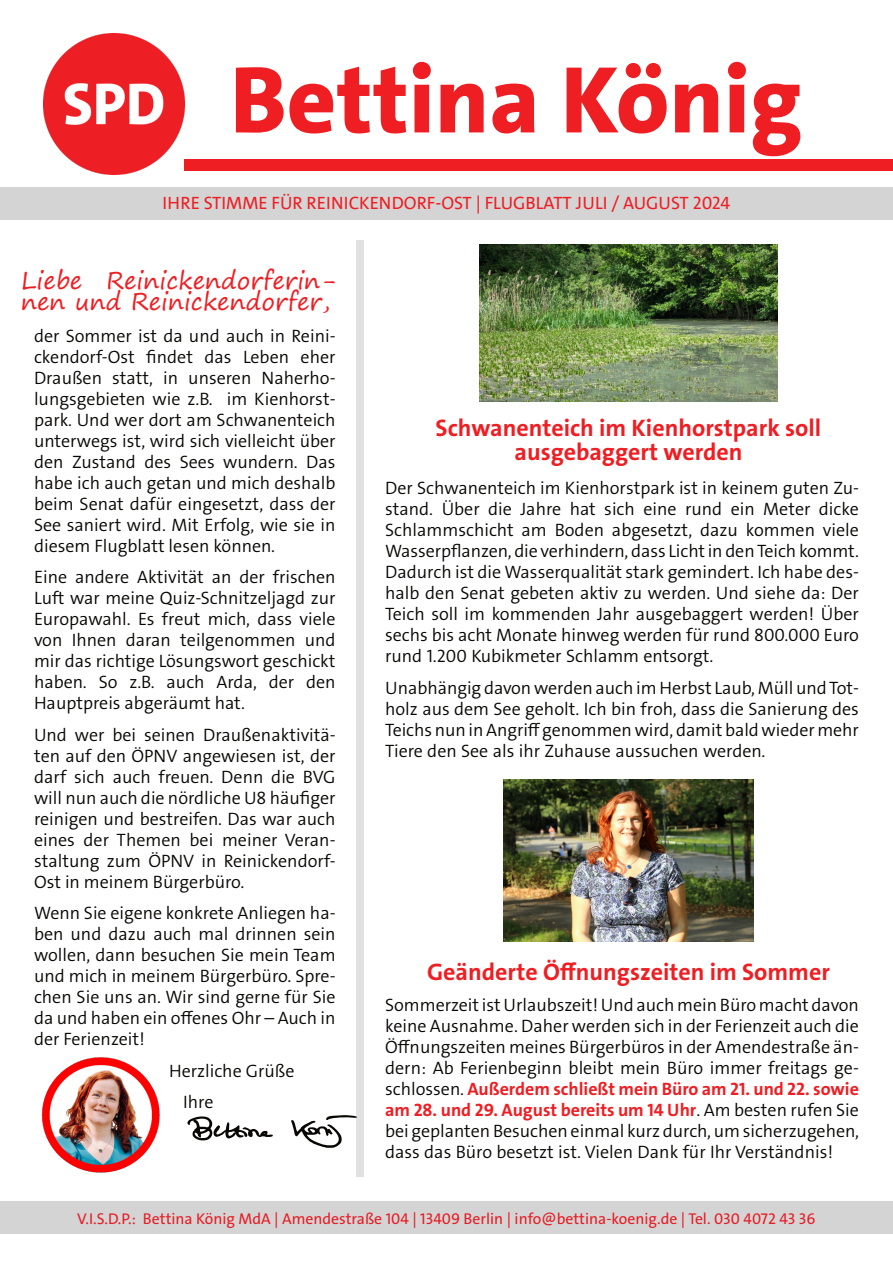
<style>
.page{position:relative;width:893px;height:1263px;background:#fff}
.page>*{position:absolute;margin:0;border:0;box-sizing:border-box;transform-origin:0 0}
.t1{font:800 96px "SPD The Sans";color:#ee1e23}
.t2{font:700 24px/24px "SPD The Sans";color:#ee1e23;text-align:center}
.t3{font:24px/21px "Segoe Print";color:#ee1e23}
.t4{font:300 18px/21px "SPD The Sans";color:#080704;text-align:justify}
.t5{font:18px "SPD The Sans Versal";color:#ee1e23}
.t6{font:15.75px "SPD The Sans";color:#e51e25}
.s1{font-weight:700;color:#ee1e23}
.s2{font-family:"SPD The Sans Versal"}
</style>
<div class="page">
<div style="left:184px;top:159px;width:709px;height:12px;background:#ee1e23"></div>
<div style="left:0;top:187px;width:893px;height:32px;background:#d4d4d5"></div>
<div style="left:0;top:1201px;width:893px;height:33px;background:#d4d4d5"></div>
<img style="left:41px;top:1057px;width:119px;height:116px">
<div style="left:357px;top:240px;width:7px;height:936px;background:#e1e1e1"></div>
<svg style="left:187px;top:1115px;width:170px;height:33px"></svg>
<img style="left:44px;top:34px;width:140px;height:140px">
<img style="left:480px;top:245px;width:297px;height:157px">
<img style="left:504px;top:780px;width:249px;height:161px">
<h1 class="t1" style="left:230px;top:61px;width:574px">Bettina König</h1>
<p class="t5" style="left:162px;top:196px;width:569px">IHRE STIMME FÜR REINICKENDORF-OST | FLUGBLATT JULI / AUGUST 2024</p>
<h2 class="t3" style="left:21px;top:272px;width:316px">Liebe Reinickendorferin&shy;nen und Reinickendorfer,</h2>
<p class="t4" style="left:34px;top:327px;width:303px">der Sommer ist da und auch in Reini&shy;ckendorf-Ost findet das Leben eher Draußen statt, in unseren Naherho&shy;lungsgebieten wie z.B. im Kienhorst&shy;park. Und wer dort am Schwanenteich unterwegs ist, wird sich vielleicht über den Zustand des Sees wundern. Das habe ich auch getan und mich deshalb beim Senat dafür eingesetzt, dass der See saniert wird. Mit Erfolg, wie sie in diesem Flugblatt lesen können.</p>
<p class="t4" style="left:34px;top:569px;width:303px">Eine andere Aktivität an der frischen Luft war meine Quiz-Schnitzeljagd zur Europawahl. Es freut mich, dass viele von Ihnen daran teilgenommen und mir das richtige Lösungswort geschickt haben. So z.B. auch Arda, der den Hauptpreis abgeräumt hat.</p>
<p class="t4" style="left:34px;top:726px;width:303px">Und wer bei seinen Draußenaktivitä&shy;ten auf den ÖPNV angewiesen ist, der darf sich auch freuen. Denn die BVG will nun auch die nördliche U8 häufiger reinigen und bestreifen. Das war auch eines der Themen bei meiner Veran&shy;staltung zum ÖPNV in Reinickendorf-Ost in meinem Bürgerbüro.</p>
<p class="t4" style="left:34px;top:905px;width:303px">Wenn Sie eigene konkrete Anliegen ha&shy;ben und dazu auch mal drinnen sein wollen, dann besuchen Sie mein Team und mich in meinem Bürgerbüro. Spre&shy;chen Sie uns an. Wir sind gerne für Sie da und haben ein offenes Ohr – Auch in der Ferienzeit!</p>
<p class="t4" style="left:183px;top:1057px;width:113px;line-height:31.5px;text-indent:-14px">Herzliche Grüße<br>Ihre</p>
<h2 class="t2" style="left:436px;top:418px;width:387px">Schwanenteich im Kienhorstpark soll ausgebaggert werden</h2>
<p class="t4" style="left:385px;top:480px;width:475px">Der Schwanenteich im Kienhorstpark ist in keinem guten Zu&shy;stand. Über die Jahre hat sich eine rund ein Meter dicke Schlammschicht am Boden abgesetzt, dazu kommen viele Wasserpflanzen, die verhindern, dass Licht in den Teich kommt.<br>Dadurch ist die Wasserqualität stark gemindert. Ich habe des&shy;halb den Senat gebeten aktiv zu werden. Und siehe da: Der Teich soll im kommenden Jahr ausgebaggert werden! Über sechs bis acht Monate hinweg werden für rund 800.000 Euro rund 1.200 Kubikmeter Schlamm entsorgt.</p>
<p class="t4" style="left:385px;top:679px;width:475px">Unabhängig davon werden auch im Herbst Laub, Müll und Tot&shy;holz aus dem See geholt. Ich bin froh, dass die Sanierung des Teichs nun in Angriff genommen wird, damit bald wieder mehr Tiere den See als ihr Zuhause aussuchen werden.</p>
<h2 class="t2" style="left:427px;top:962px;width:404px">Geänderte Öffnungszeiten im Sommer</h2>
<p class="t4" style="left:385px;top:996px;width:475px">Sommerzeit ist Urlaubszeit! Und auch mein Büro macht davon keine Ausnahme. Daher werden sich in der Ferienzeit auch die Öffnungszeiten meines Bürgerbüros in der Amendestraße än&shy;dern: Ab Ferienbeginn bleibt mein Büro immer freitags ge&shy;schlossen. <span class="s1">Außerdem schließt mein Büro am 21. und 22. sowie am 28. und 29. August bereits um 14 Uhr</span>. Am besten rufen Sie bei geplanten Besuchen einmal kurz durch, um sicherzugehen, dass das Büro besetzt ist. Vielen Dank für Ihr Verständnis!</p>
<p class="t6" style="left:77px;top:1212px;width:740px"><span class="s2">V.I.S.D.P.:</span> Bettina König MdA | Amendestraße 104 | 13409 Berlin | info@bettina-koenig.de | Tel. 030 4072 43 36</p>
</div>
